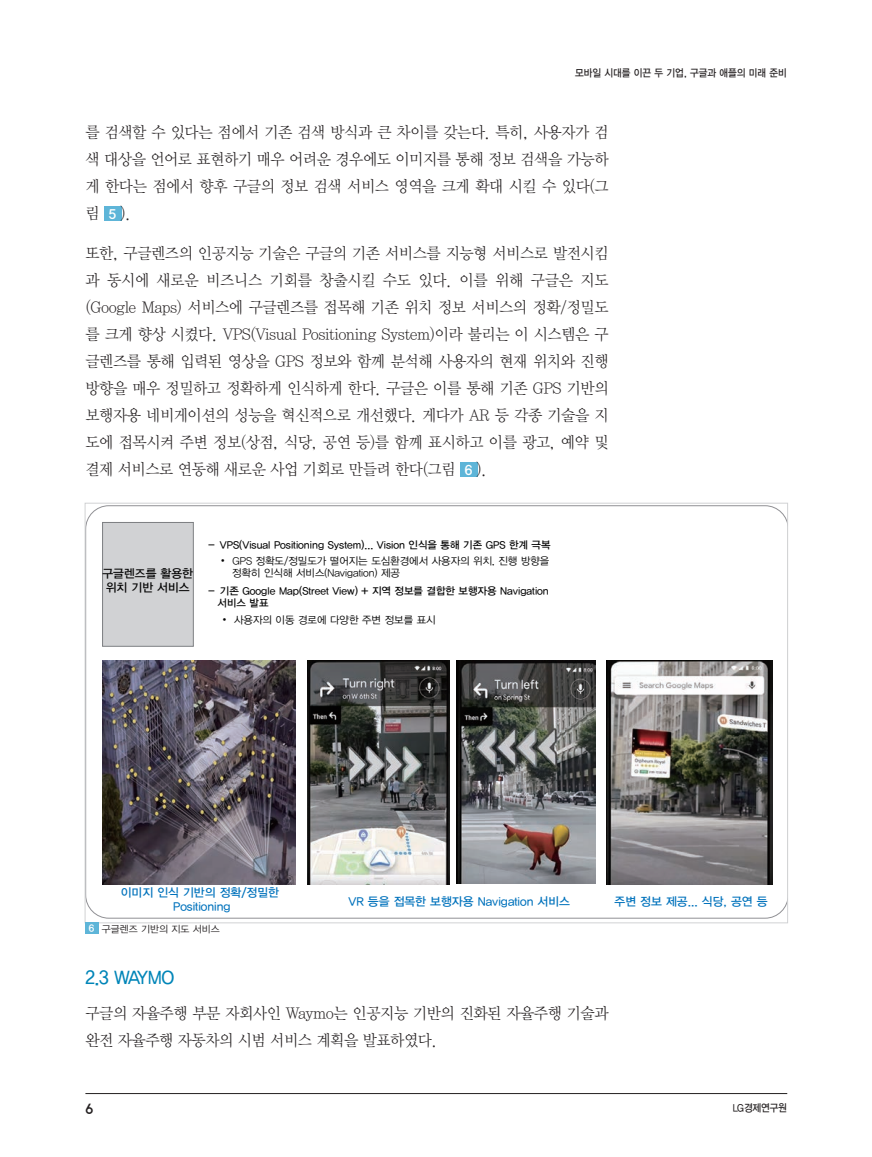
<style>
.page{position:relative;width:872px;height:1157px;background:#fff}
.page>*{position:absolute;margin:0;border:0;box-sizing:border-box;transform-origin:0 0}
._2__괄호제목{font:18.75px "YDVYGO13";letter-spacing:-.05em;color:#0085b8;scale:.95 1}
._3__본문1{font:15.9px/27px "YDVY Mj O12";letter-spacing:-.03em;color:#231f20;text-align:justify;scale:.95 1}
.t1{font:13.5px "YDVYGO14";color:#fff}
.t2{font:13.5px "YDV Yhead M";color:#231f20}
.t3{font:11.85px/14.2px "YDVYGO13";color:#0072bc;text-align:center}
.t4{font:11.85px/14.2px "YDVYGO13";color:#030303}
.t5{font:10.5px "YDVYGO13";color:#231f20;scale:.9 1}
.t6{font:10.35px/12.5px "YDVYGO13";color:#030303}
.t7{font:10.35px/12.5px "YDVYGO12";color:#030303}
.사진_설명{font:9.75px "YDVYGO12";color:#231f20}
.t8{font:9.75px "YDVYGO14";color:#fff}
.s1{font-size:11.85px}
</style>
<div class="page">
<hr style="left:85px;top:1093px;width:702px;height:1px;background:#231f20">
<div style="left:104px;top:206px;width:17px;height:15px;background:#5eb5d8"></div>
<div style="left:460px;top:462px;width:17px;height:15px;background:#5eb5d8"></div>
<img style="left:103px;top:660px;width:192px;height:224px">
<img style="left:307px;top:660px;width:142px;height:224px">
<img style="left:606px;top:660px;width:166px;height:224px">
<img style="left:456px;top:660px;width:140px;height:223px">
<div style="left:103px;top:522px;width:90px;height:124px;background:#d1d2d4"></div>
<div style="left:102px;top:522px;width:92px;height:124px;border:1px solid #7d7f82"></div>
<div style="left:85px;top:922px;width:13px;height:12px;background:#5eb5d8"></div>
<p class="t5" style="left:575px;top:66px;width:237px">모바일 시대를 이끈 두 기업, 구글과 애플의 미래 준비</p>
<p class="_3__본문1" style="left:85px;top:118px;width:552px">를 검색할 수 있다는 점에서 기존 검색 방식과 큰 차이를 갖는다. 특히, 사용자가 검 색 대상을 언어로 표현하기 매우 어려운 경우에도 이미지를 통해 정보 검색을 가능하 게 한다는 점에서 향후 구글의 정보 검색 서비스 영역을 크게 확대 시킬 수 있다(그 림</p>
<p class="t1" style="left:109px;top:204px;width:9px">5</p>
<p class="_3__본문1" style="left:121px;top:199px;width:13px">).</p>
<p class="_3__본문1" style="left:85px;top:238px;width:552px">또한, 구글렌즈의 인공지능 기술은 구글의 기존 서비스를 지능형 서비스로 발전시킴 과 동시에 새로운 비즈니스 기회를 창출시킬 수도 있다. 이를 위해 구글은 지도 (Google Maps) 서비스에 구글렌즈를 접목해 기존 위치 정보 서비스의 정확/정밀도 를 크게 향상 시켰다. VPS(Visual Positioning System)이라 불리는 이 시스템은 구 글렌즈를 통해 입력된 영상을 GPS 정보와 함께 분석해 사용자의 현재 위치와 진행 방향을 매우 정밀하고 정확하게 인식하게 한다. 구글은 이를 통해 기존 GPS 기반의 보행자용 네비게이션의 성능을 혁신적으로 개선했다. 게다가 AR 등 각종 기술을 지 도에 접목시켜 주변 정보(상점, 식당, 공연 등)를 함께 표시하고 이를 광고, 예약 및 결제 서비스로 연동해 새로운 사업 기회로 만들려 한다(그림</p>
<p class="t1" style="left:465px;top:460px;width:9px">6</p>
<p class="_3__본문1" style="left:476px;top:454px;width:13px">).</p>
<p class="t4" style="left:102px;top:566px;width:92px">구글렌즈를 활용한 위치 기반 서비스</p>
<p class="t6" style="left:207px;top:538px;width:345px">－ VPS(Visual Positioning System)... Vision 인식을 통해 기존 GPS 한계 극복</p>
<p class="t7" style="left:232px;top:554px;width:319px;text-indent:-14px"><span class="s1">•</span> GPS 정확도/정밀도가 떨어지는 도심환경에서 사용자의 위치, 진행 방향을 정확히 인식해 서비스(Navigation) 제공</p>
<p class="t6" style="left:218px;top:584px;width:333px;text-indent:-11px">－ 기존 Google Map(Street View) + 지역 정보를 결합한 보행자용 Navigation 서비스 발표</p>
<p class="t7" style="left:219px;top:612px;width:218px"><span class="s1">•</span> 사용자의 이동 경로에 다양한 주변 정보를 표시</p>
<p class="t3" style="left:121px;top:884px;width:160px">이미지 인식 기반의 정확/정밀한<br>Positioning</p>
<p class="t3" style="left:348px;top:893px;width:223px">VR 등을 접목한 보행자용 Navigation 서비스</p>
<p class="t3" style="left:614px;top:893px;width:155px">주변 정보 제공... 식당, 공연 등</p>
<p class="t8" style="left:89px;top:922px;width:7px">6</p>
<p class="사진_설명" style="left:102px;top:923px;width:119px">구글렌즈 기반의 지도 서비스</p>
<p class="_2__괄호제목" style="left:85px;top:964px;width:95px">2.3 WAYMO</p>
<p class="_3__본문1" style="left:85px;top:998px;width:552px">구글의 자율주행 부문 자회사인 Waymo는 인공지능 기반의 진화된 자율주행 기술과 완전 자율주행 자동차의 시범 서비스 계획을 발표하였다.</p>
<p class="t2" style="left:85px;top:1102px;width:9px">6</p>
<p class="t5" style="left:733px;top:1101px;width:61px">LG경제연구원</p>
</div>
